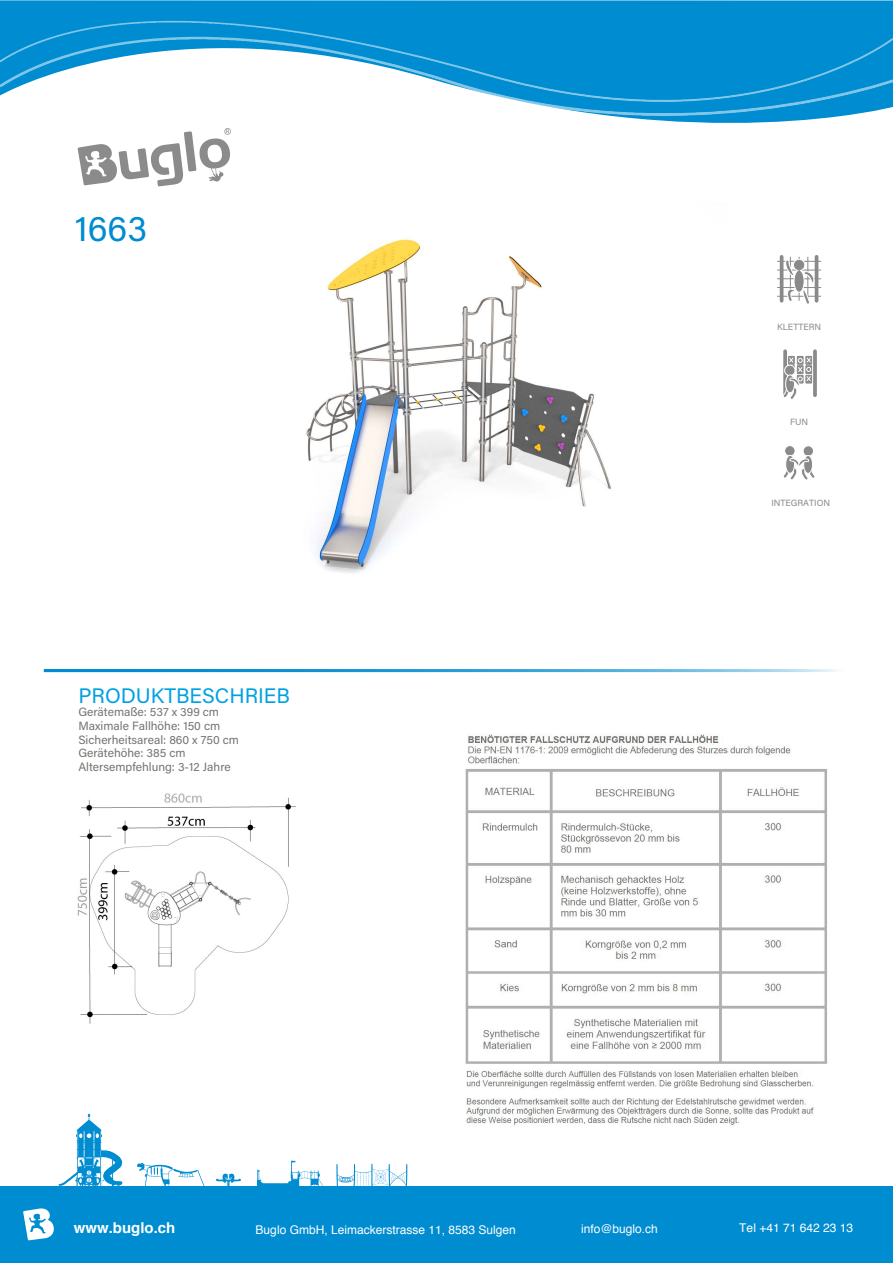
<style>
.page{position:relative;width:893px;height:1263px;background:#fff}
.page>*{position:absolute;margin:0;border:0;box-sizing:border-box;transform-origin:0 0}
.t1{font:36px "Acumin Pro";color:#008cd1}
.t2{font:21px "Acumin Pro";color:#00a1e3}
.t3{font:700 15px "Helvetica";color:#fff}
.t4{font:12px/13.6px "Acumin Pro";color:#737370}
.t5{font:12px "Helvetica";color:#fff}
.t6{font:9px "Acumin Pro";color:#8a8a8a}
</style>
<div class="page">
<img style="left:306px;top:239px;width:305px;height:334px">
<svg style="left:0;top:0;width:893px;height:123px;fill:#008cd1"></svg>
<img style="left:0;top:102px;width:893px;height:14px">
<img style="left:0;top:21px;width:893px;height:81px">
<hr style="left:44px;top:669px;width:807px;height:3px;background:#008cd1">
<div style="left:0;top:1186px;width:893px;height:77px;background:#008cd1"></div>
<svg style="left:257px;top:1161px;width:66px;height:25px"></svg>
<svg style="left:216px;top:1173px;width:25px;height:13px"></svg>
<svg style="left:336px;top:1163px;width:72px;height:23px"></svg>
<svg style="left:59px;top:1113px;width:63px;height:73px"></svg>
<svg style="left:137px;top:1163px;width:68px;height:23px"></svg>
<svg style="left:23px;top:1208px;width:31px;height:32px"></svg>
<img style="left:74px;top:119px;width:160px;height:68px">
<img style="left:465px;top:734px;width:362px;height:393px">
<hr style="left:777px;top:261px;width:44px;height:1px;background:#8a8a8a">
<hr style="left:777px;top:270px;width:44px;height:1px;background:#8a8a8a">
<hr style="left:777px;top:278px;width:44px;height:1px;background:#8a8a8a">
<hr style="left:777px;top:287px;width:44px;height:1px;background:#8a8a8a">
<hr style="left:777px;top:296px;width:44px;height:1px;background:#8a8a8a">
<hr style="left:780px;top:257px;width:3px;height:44px;background:#8a8a8a">
<hr style="left:790px;top:257px;width:1px;height:44px;background:#8a8a8a">
<hr style="left:799px;top:257px;width:1px;height:44px;background:#8a8a8a">
<hr style="left:807px;top:257px;width:1px;height:44px;background:#8a8a8a">
<hr style="left:815px;top:257px;width:3px;height:44px;background:#8a8a8a">
<svg style="left:785px;top:258px;width:30px;height:46px"></svg>
<div style="left:784px;top:445px;width:11px;height:11px;background:#8a8a8a;border:1px solid #fff;border-radius:50%"></div>
<div style="left:803px;top:445px;width:11px;height:12px;background:#8a8a8a;border:1px solid #fff;border-radius:50%"></div>
<svg style="left:783px;top:457px;width:32px;height:23px"></svg>
<svg style="left:783px;top:351px;width:4px;height:4px"></svg>
<hr style="left:813px;top:351px;width:4px;height:44px;background:#919191">
<svg style="left:783px;top:355px;width:29px;height:44px"></svg>
<img style="left:77px;top:793px;width:218px;height:230px">
<h1 class="t1" style="left:75px;top:204px;width:74px">1663</h1>
<h2 class="t2" style="left:78px;top:681px;width:213px">PRODUKTBESCHRIEB</h2>
<p class="t4" style="left:78px;top:705px;width:162px">Gerätemaße: 537 x 399 cm<br>Maximale Fallhöhe: 150 cm<br>Sicherheitsareal: 860 x 750 cm<br>Gerätehöhe: 385 cm<br>Altersempfehlung: 3-12 Jahre</p>
<p class="t6" style="left:777px;top:321px;width:46px">KLETTERN</p>
<p class="t6" style="left:790px;top:416px;width:20px">FUN</p>
<p class="t6" style="left:771px;top:497px;width:60px">INTEGRATION</p>
<p class="t3" style="left:74px;top:1216px;width:103px">www.buglo.ch</p>
<p class="t5" style="left:256px;top:1220px;width:262px">Buglo GmbH, Leimackerstrasse 11, 8583 Sulgen</p>
<p class="t5" style="left:581px;top:1220px;width:78px">info@buglo.ch</p>
<p class="t5" style="left:739px;top:1219px;width:115px">Tel +41 71 642 23 13</p>
</div>
